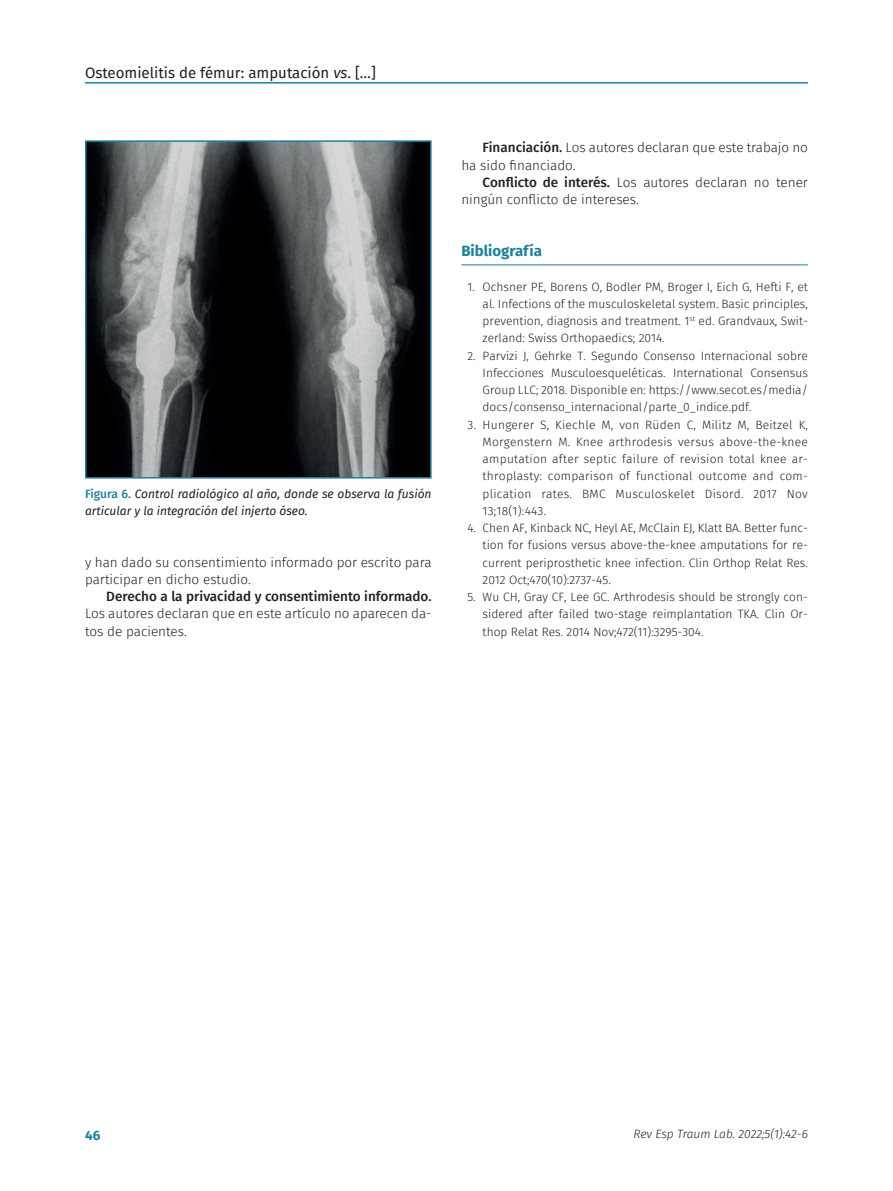
<style>
.page{position:relative;width:893px;height:1191px;background:#fff}
.page>*{position:absolute;margin:0;border:0;box-sizing:border-box;transform-origin:0 0}
.t1{font:15px "Fira Sans FS";color:#231f20}
.Ladillo{font:700 15px "Fira Sans FS";color:#1d819c}
.Párrafo_general{font:13.5px/17.2px "Fira Sans Light FS";color:#231f20}
.t2{font:700 13.5px "Fira Sans FS";color:#1d819c}
.Bibliografía{font:12px/17.2px "Fira Sans Light FS";color:#231f20;text-align:justify}
.Pie_de_foto{font:italic 12px/17.2px "Fira Sans FS";color:#231f20}
.t3{font:italic 300 12px "Fira Sans FS";letter-spacing:-.005em;color:#231f20}
.s1{font-style:italic}
.s2{font-weight:500;font-style:normal;color:#1d819c}
.s3{font-family:"Fira Sans FS";font-weight:500}
</style>
<div class="page">
<hr style="left:85px;top:82px;width:723px;height:2px;background:#1d819c">
<hr style="left:461px;top:264px;width:347px;height:1px;background:#1d819c">
<img style="left:88px;top:143px;width:341px;height:332px">
<div style="left:85px;top:140px;width:347px;height:338px;border:2px solid #1d819c"></div>
<p class="t1" style="left:85px;top:62px;width:292px">Osteomielitis de fémur: amputación <span class="s1">vs</span>. […]</p>
<p class="Pie_de_foto" style="left:85px;top:485px;width:348px"><span class="s2">Figura 6.</span> Control radiológico al año, donde se observa la fusión articular y la integración del injerto óseo.</p>
<p class="Párrafo_general" style="left:85px;top:553px;width:348px">y han dado su consentimiento informado por escrito para participar en dicho estudio.</p>
<p class="Párrafo_general" style="left:85px;top:588px;width:348px;text-align:justify;text-indent:21px"><span class="s3">Derecho a la privacidad y consentimiento informado.<br></span>Los autores declaran que en este artículo no aparecen da&shy;tos de pacientes.</p>
<p class="Párrafo_general" style="left:461px;top:139px;width:348px;text-indent:21px"><span class="s3">Financiación.</span> Los autores declaran que este trabajo no ha sido financiado.</p>
<p class="Párrafo_general" style="left:461px;top:174px;width:348px;text-indent:21px"><span class="s3">Conflicto de interés.</span> Los autores declaran no tener ningún conflicto de intereses.</p>
<p class="Ladillo" style="left:461px;top:239px;width:82px">Bibliografía</p>
<p class="Bibliografía" style="left:483px;top:278px;width:327px;text-indent:-15px">1. Ochsner PE, Borens O, Bodler PM, Broger I, Eich G, Hefti F, et al. Infections of the musculoskeletal system. Basic principles, prevention, diagnosis and treatment. 1<sup>st</sup> ed. Grandvaux, Swit&shy;zerland: Swiss Orthopaedics; 2014.</p>
<p class="Bibliografía" style="left:483px;top:347px;width:327px;text-indent:-15px">2. Parvizi J, Gehrke T. Segundo Consenso Internacional sobre Infecciones Musculoesqueléticas. International Consensus Group LLC; 2018. Disponible en: https://www.secot.es/media/ docs/consenso_internacional/parte_0_indice.pdf.</p>
<p class="Bibliografía" style="left:483px;top:416px;width:327px;text-indent:-15px">3. Hungerer S, Kiechle M, von Rüden C, Militz M, Beitzel K, Morgenstern M. Knee arthrodesis versus above-the-knee amputation after septic failure of revision total knee ar&shy;throplasty: comparison of functional outcome and com&shy;plication rates. BMC Musculoskelet Disord. 2017 Nov 13;18(1):443.</p>
<p class="Bibliografía" style="left:483px;top:519px;width:327px;text-indent:-15px">4. Chen AF, Kinback NC, Heyl AE, McClain EJ, Klatt BA. Better func&shy;tion for fusions versus above-the-knee amputations for re&shy;current periprosthetic knee infection. Clin Orthop Relat Res.<br>2012 Oct;470(10):2737-45.</p>
<p class="Bibliografía" style="left:483px;top:588px;width:327px;text-indent:-15px">5. Wu CH, Gray CF, Lee GC. Arthrodesis should be strongly con&shy;sidered after failed two-stage reimplantation TKA. Clin Or&shy;thop Relat Res. 2014 Nov;472(11):3295-304.</p>
<p class="t2" style="left:85px;top:1124px;width:17px">46</p>
<p class="t3" style="left:633px;top:1125px;width:176px">Rev Esp Traum Lab. 2022;5(1):42-6</p>
</div>
